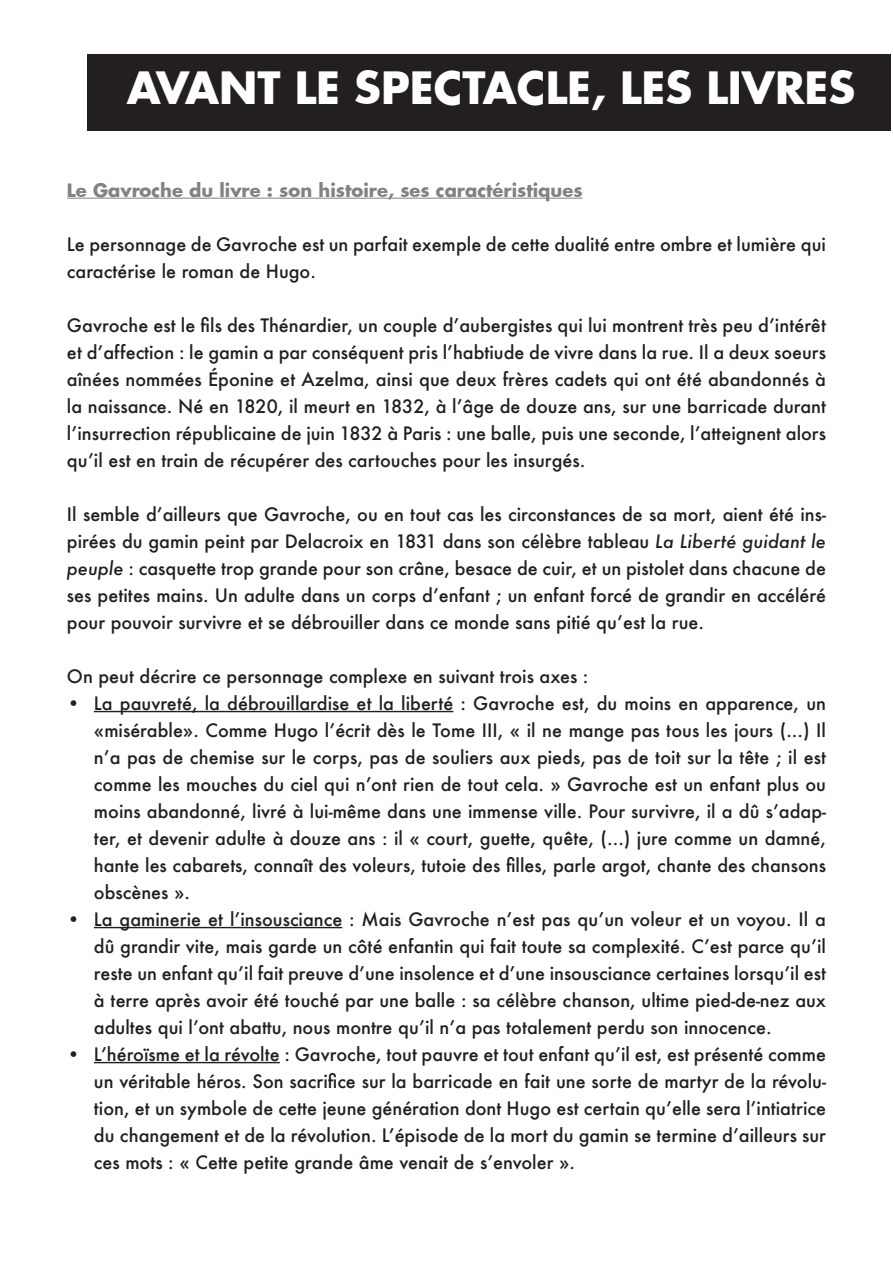
<style>
.page{position:relative;width:893px;height:1263px;background:#fff}
.page>*{position:absolute;margin:0;border:0;box-sizing:border-box;transform-origin:0 0}
.t1{font:700 43.5px "Futura";color:#fff}
.t2{font:500 18px/27px "Futura";color:#231f20;text-align:justify}
.t3{font:700 18px "Futura";color:#808285}
.s1{font-style:italic}
</style>
<div class="page">
<hr style="left:67px;top:198px;width:516px;height:1px;background:#808285">
<hr style="left:94px;top:711px;width:359px;height:1px;background:#231f20">
<hr style="left:94px;top:927px;width:248px;height:1px;background:#231f20">
<hr style="left:94px;top:1062px;width:186px;height:1px;background:#231f20">
<div style="left:87px;top:54px;width:804px;height:77px;background:#231f20"></div>
<h1 class="t1" style="left:127px;top:58px;width:730px">AVANT LE SPECTACLE, LES LIVRES</h1>
<p class="t3" style="left:67px;top:178px;width:517px">Le Gavroche du livre : son histoire, ses caractéristiques</p>
<p class="t2" style="left:67px;top:230px;width:760px">Le personnage de Gavroche est un parfait exemple de cette dualité entre ombre et lumière qui caractérise le roman de Hugo.</p>
<p class="t2" style="left:67px;top:311px;width:760px">Gavroche est le fils des Thénardier, un couple d’aubergistes qui lui montrent très peu d’intérêt et d’affection : le gamin a par conséquent pris l’habtiude de vivre dans la rue. Il a deux soeurs aînées nommées Éponine et Azelma, ainsi que deux frères cadets qui ont été abandonnés à la naissance. Né en 1820, il meurt en 1832, à l’âge de douze ans, sur une barricade durant l’insurrection républicaine de juin 1832 à Paris : une balle, puis une seconde, l’atteignent alors qu’il est en train de récupérer des cartouches pour les insurgés.</p>
<p class="t2" style="left:67px;top:500px;width:760px">Il semble d’ailleurs que Gavroche, ou en tout cas les circonstances de sa mort, aient été ins&shy;pirées du gamin peint par Delacroix en 1831 dans son célèbre tableau <span class="s1">La Liberté guidant le peuple</span> : casquette trop grande pour son crâne, besace de cuir, et un pistolet dans chacune de ses petites mains. Un adulte dans un corps d’enfant ; un enfant forcé de grandir en accéléré pour pouvoir survivre et se débrouiller dans ce monde sans pitié qu’est la rue.</p>
<p class="t2" style="left:67px;top:662px;width:523px">On peut décrire ce personnage complexe en suivant trois axes :</p>
<p class="t2" style="left:94px;top:691px;width:733px;text-indent:-27px">• La pauvreté, la débrouillardise et la liberté : Gavroche est, du moins en apparence, un «misérable». Comme Hugo l’écrit dès le Tome III, « il ne mange pas tous les jours (...) Il n’a pas de chemise sur le corps, pas de souliers aux pieds, pas de toit sur la tête ; il est comme les mouches du ciel qui n’ont rien de tout cela. » Gavroche est un enfant plus ou moins abandonné, livré à lui-même dans une immense ville. Pour survivre, il a dû s’adap&shy;ter, et devenir adulte à douze ans : il « court, guette, quête, (...) jure comme un damné, hante les cabarets, connaît des voleurs, tutoie des filles, parle argot, chante des chansons obscènes ».</p>
<p class="t2" style="left:94px;top:907px;width:733px;text-indent:-27px">• La gaminerie et l’insousciance : Mais Gavroche n’est pas qu’un voleur et un voyou. Il a dû grandir vite, mais garde un côté enfantin qui fait toute sa complexité. C’est parce qu’il reste un enfant qu’il fait preuve d’une insolence et d’une insousciance certaines lorsqu’il est à terre après avoir été touché par une balle : sa célèbre chanson, ultime pied-de-nez aux adultes qui l’ont abattu, nous montre qu’il n’a pas totalement perdu son innocence.</p>
<p class="t2" style="left:94px;top:1042px;width:733px;text-indent:-27px">• L’héroïsme et la révolte : Gavroche, tout pauvre et tout enfant qu’il est, est présenté comme un véritable héros. Son sacrifice sur la barricade en fait une sorte de martyr de la révolu&shy;tion, et un symbole de cette jeune génération dont Hugo est certain qu’elle sera l’intiatrice du changement et de la révolution. L’épisode de la mort du gamin se termine d’ailleurs sur ces mots : « Cette petite grande âme venait de s’envoler ».</p>
</div>
